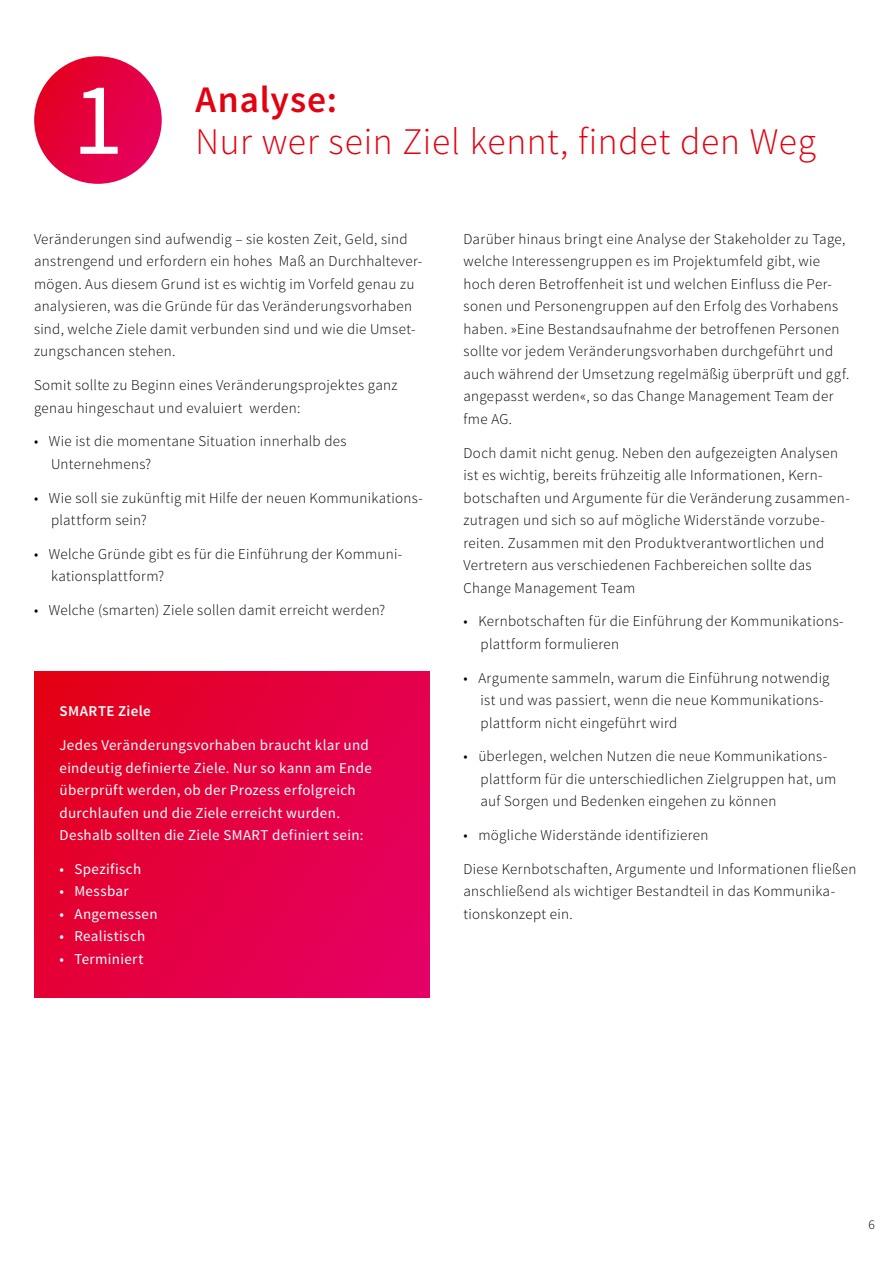
<style>
.page{position:relative;width:893px;height:1263px;background:#fff}
.page>*{position:absolute;margin:0;border:0;box-sizing:border-box;transform-origin:0 0}
.t1{font:103.5px "Source Sans Pro";color:#fff}
.t2{font:300 37.5px "Source Sans Pro";letter-spacing:.015em;color:#e3000f}
.t3{font:600 37.5px "Source Sans Pro";letter-spacing:.02em;color:#e3000f}
.t4{font:300 15px/22.5px "Source Sans Pro";letter-spacing:.02em;color:#000}
.t5{font:15px/22.5px "Source Sans Pro";letter-spacing:.025em;color:#fff}
.t6{font:600 15px "Source Sans Pro";letter-spacing:.025em;color:#fff}
.t7{font:300 13.5px "Source Sans Pro";color:#000}
</style>
<div class="page">
<svg style="left:34px;top:671px;width:396px;height:327px;background:#e40040"></svg>
<svg style="left:34px;top:56px;width:128px;height:128px;background:#e40242"></svg>
<h1 class="t1" style="left:72px;top:55px;width:53px">1</h1>
<h2 class="t3" style="left:196px;top:76px;width:143px">Analyse:</h2>
<h2 class="t2" style="left:196px;top:118px;width:622px">Nur wer sein Ziel kennt, findet den Weg</h2>
<p class="t4" style="left:34px;top:228px;width:390px">Veränderungen sind aufwendig – sie kosten Zeit, Geld, sind anstrengend und erfordern ein hohes Maß an Durchhaltever&shy;mögen. Aus diesem Grund ist es wichtig im Vorfeld genau zu analysieren, was die Gründe für das Veränderungsvorhaben sind, welche Ziele damit verbunden sind und wie die Umset&shy;zungschancen stehen.</p>
<p class="t4" style="left:34px;top:374px;width:365px">Somit sollte zu Beginn eines Veränderungsprojektes ganz genau hingeschaut und evaluiert werden:</p>
<p class="t4" style="left:51px;top:430px;width:297px;text-indent:-17px">• Wie ist die momentane Situation innerhalb des<br>Unternehmens?</p>
<p class="t4" style="left:51px;top:486px;width:373px;text-indent:-17px">• Wie soll sie zukünftig mit Hilfe der neuen Kommunikations&shy;plattform sein?</p>
<p class="t4" style="left:51px;top:543px;width:352px;text-indent:-17px">• Welche Gründe gibt es für die Einführung der Kommuni&shy;kationsplattform?</p>
<p class="t4" style="left:34px;top:599px;width:353px">• Welche (smarten) Ziele sollen damit erreicht werden?</p>
<p class="t6" style="left:60px;top:702px;width:93px">SMARTE Ziele</p>
<p class="t5" style="left:60px;top:734px;width:314px">Jedes Veränderungsvorhaben braucht klar und eindeutig definierte Ziele. Nur so kann am Ende überprüft werden, ob der Prozess erfolgreich durchlaufen und die Ziele erreicht wurden.<br>Deshalb sollten die Ziele SMART definiert sein:</p>
<p class="t5" style="left:60px;top:858px;width:83px">• Spezifisch</p>
<p class="t5" style="left:60px;top:880px;width:71px">• Messbar</p>
<p class="t5" style="left:60px;top:903px;width:100px">• Angemessen</p>
<p class="t5" style="left:60px;top:925px;width:87px">• Realistisch</p>
<p class="t5" style="left:60px;top:948px;width:85px">• Terminiert</p>
<p class="t4" style="left:463px;top:228px;width:387px">Darüber hinaus bringt eine Analyse der Stakeholder zu Tage, welche Interessengruppen es im Projektumfeld gibt, wie hoch deren Betroffenheit ist und welchen Einfluss die Per&shy;sonen und Personengruppen auf den Erfolg des Vorhabens haben. »Eine Bestandsaufnahme der betroffenen Personen sollte vor jedem Veränderungsvorhaben durchgeführt und auch während der Umsetzung regelmäßig überprüft und ggf. angepasst werden«, so das Change Management Team der fme AG.</p>
<p class="t4" style="left:463px;top:441px;width:387px">Doch damit nicht genug. Neben den aufgezeigten Analysen ist es wichtig, bereits frühzeitig alle Informationen, Kern&shy;botschaften und Argumente für die Veränderung zusammen&shy;zutragen und sich so auf mögliche Widerstände vorzube&shy;reiten. Zusammen mit den Produktverantwortlichen und Vertretern aus verschiedenen Fachbereichen sollte das Change Management Team</p>
<p class="t4" style="left:480px;top:610px;width:365px;text-indent:-17px">• Kernbotschaften für die Einführung der Kommunikations&shy;plattform formulieren</p>
<p class="t4" style="left:480px;top:666px;width:351px;text-indent:-17px">• Argumente sammeln, warum die Einführung notwendig ist und was passiert, wenn die neue Kommunikations&shy;plattform nicht eingeführt wird</p>
<p class="t4" style="left:480px;top:745px;width:357px;text-indent:-17px">• überlegen, welchen Nutzen die neue Kommunikations&shy;plattform für die unterschiedlichen Zielgruppen hat, um auf Sorgen und Bedenken eingehen zu können</p>
<p class="t4" style="left:463px;top:824px;width:247px">• mögliche Widerstände identifizieren</p>
<p class="t4" style="left:463px;top:858px;width:394px">Diese Kernbotschaften, Argumente und Informationen fließen anschließend als wichtiger Bestandteil in das Kommunika&shy;tionskonzept ein.</p>
<p class="t7" style="left:868px;top:1216px;width:8px">6</p>
</div>
